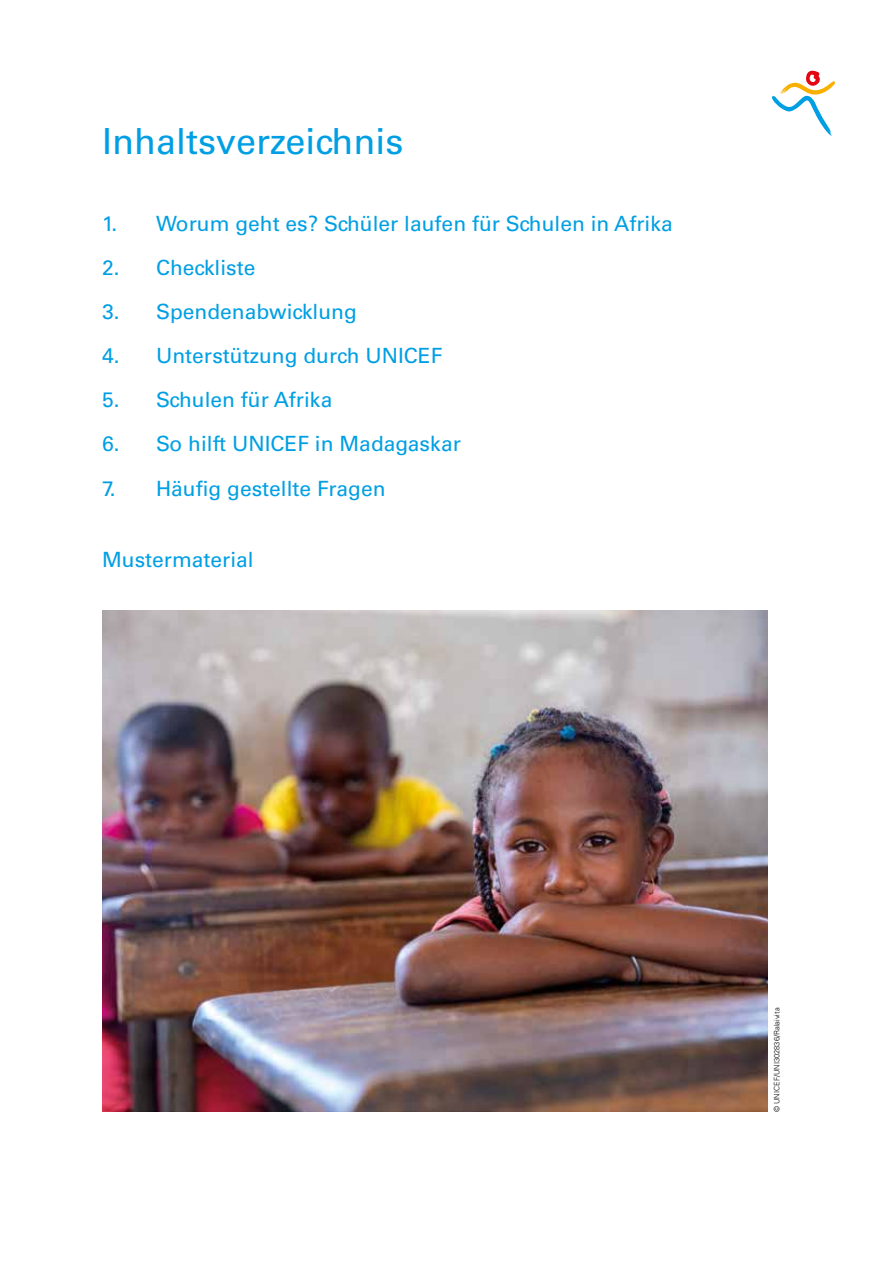
<style>
.page{position:relative;width:893px;height:1263px;background:#fff}
.page>*{position:absolute;margin:0;border:0;box-sizing:border-box;transform-origin:0 0}
.t1{font:36px "Univers LT Std";color:#009fe3}
.t2{font:21px "Univers LT Std";color:#009fe3}
.t3{font:300 7.5px "Univers LT Std";color:#000}
</style>
<div class="page">
<svg style="left:772px;top:71px;width:63px;height:65px"></svg>
<img style="left:102px;top:610px;width:665px;height:502px">
<h1 class="t1" style="left:102px;top:120px;width:303px">Inhaltsverzeichnis</h1>
<p class="t2" style="left:102px;top:211px;width:572px">1. Worum geht es? Schüler laufen für Schulen in Afrika</p>
<p class="t2" style="left:102px;top:255px;width:155px">2. Checkliste</p>
<p class="t2" style="left:102px;top:299px;width:256px">3. Spendenabwicklung</p>
<p class="t2" style="left:102px;top:344px;width:342px">4. Unterstützung durch UNICEF</p>
<p class="t2" style="left:102px;top:388px;width:232px">5. Schulen für Afrika</p>
<p class="t2" style="left:102px;top:432px;width:360px">6. So hilft UNICEF in Madagaskar</p>
<p class="t2" style="left:102px;top:476px;width:285px">7. Häufig gestellte Fragen</p>
<p class="t2" style="left:102px;top:547px;width:153px">Mustermaterial</p>
<p class="t3" style="left:772px;top:1112px;width:106px;rotate:-90deg">© UNICEF/UNI302836/Ralaivita</p>
</div>
